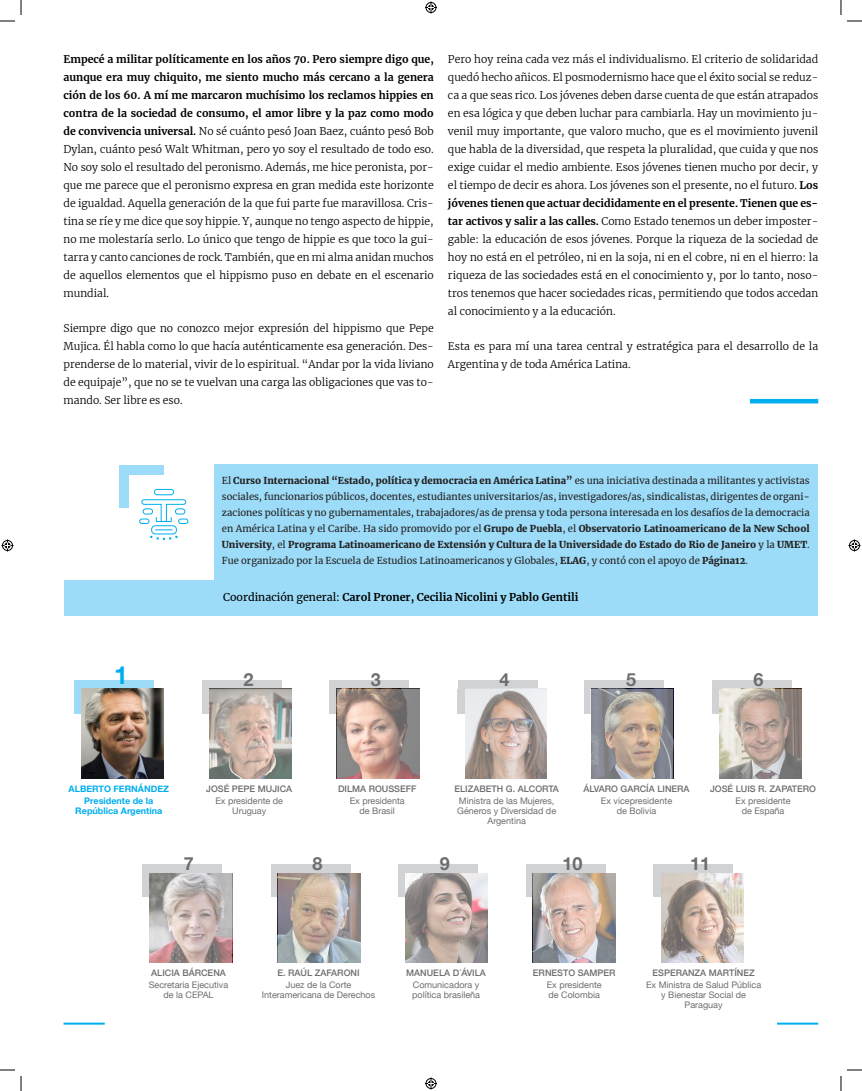
<style>
.page{position:relative;width:862px;height:1091px;background:#fff}
.page>*{position:absolute;margin:0;border:0;box-sizing:border-box;transform-origin:0 0}
.t1{font:700 25px "Helvetica Neue";color:#00aeef}
.t2{font:700 18px "Helvetica Neue";color:#6c6d70}
.t3{font:700 10.7px "Merriweather";color:#000}
.Normal__Web{font:300 10.5px/18px "Merriweather";color:#000;text-align:justify}
.t4{font:9.5px/16px "Merriweather";color:#231f20;text-align:justify}
.t5{font:9px/10px "Helvetica Neue";color:#6c6d70;text-align:center}
.t6{font:500 9px "Helvetica Neue";color:#6c6d70}
.t7{font:700 9px "Helvetica Neue";color:#00aeef}
.s1{font-weight:700}
.s2{font-weight:900}
.s3{font-weight:400}
</style>
<div class="page">
<div style="left:63px;top:1022px;width:42px;height:2px;border:1px solid #00aeef"></div>
<div style="left:776px;top:1022px;width:42px;height:2px;border:1px solid #00aeef"></div>
<div style="left:64px;top:465px;width:754px;height:151px;background:#9cdcf8"></div>
<div style="left:59px;top:460px;width:154px;height:120px;background:#fff"></div>
<div style="left:119px;top:474px;width:10px;height:34px;background:#9cdcf8"></div>
<div style="left:202px;top:689px;width:7px;height:24px;background:#d1d2d4"></div>
<div style="left:75px;top:689px;width:7px;height:24px;background:#9cdcf8"></div>
<div style="left:329px;top:689px;width:7px;height:24px;background:#d1d2d4"></div>
<div style="left:271px;top:873px;width:7px;height:24px;background:#d1d2d4"></div>
<div style="left:142px;top:873px;width:7px;height:24px;background:#d1d2d4"></div>
<div style="left:458px;top:689px;width:7px;height:24px;background:#d1d2d4"></div>
<div style="left:398px;top:873px;width:7px;height:24px;background:#d1d2d4"></div>
<div style="left:584px;top:689px;width:7px;height:24px;background:#d1d2d4"></div>
<div style="left:526px;top:873px;width:7px;height:24px;background:#d1d2d4"></div>
<div style="left:711px;top:689px;width:7px;height:24px;background:#d1d2d4"></div>
<div style="left:653px;top:873px;width:7px;height:24px;background:#d1d2d4"></div>
<div style="left:119px;top:465px;width:44px;height:9px;background:#9cdcf8"></div>
<div style="left:202px;top:681px;width:79px;height:8px;background:#d1d2d4"></div>
<div style="left:75px;top:681px;width:79px;height:8px;background:#9cdcf8"></div>
<div style="left:329px;top:681px;width:79px;height:8px;background:#d1d2d4"></div>
<div style="left:271px;top:865px;width:79px;height:8px;background:#d1d2d4"></div>
<div style="left:142px;top:865px;width:79px;height:8px;background:#d1d2d4"></div>
<div style="left:458px;top:681px;width:79px;height:8px;background:#d1d2d4"></div>
<div style="left:398px;top:865px;width:79px;height:8px;background:#d1d2d4"></div>
<div style="left:584px;top:681px;width:79px;height:8px;background:#d1d2d4"></div>
<div style="left:526px;top:865px;width:79px;height:8px;background:#d1d2d4"></div>
<div style="left:711px;top:681px;width:80px;height:8px;background:#d1d2d4"></div>
<div style="left:653px;top:865px;width:79px;height:8px;background:#d1d2d4"></div>
<img style="left:81px;top:689px;width:83px;height:90px">
<svg style="left:465px;top:689px;width:81px;height:90px"></svg>
<svg style="left:278px;top:873px;width:82px;height:90px"></svg>
<svg style="left:149px;top:873px;width:83px;height:90px"></svg>
<svg style="left:590px;top:689px;width:83px;height:90px"></svg>
<svg style="left:405px;top:873px;width:82px;height:90px"></svg>
<svg style="left:337px;top:689px;width:82px;height:90px"></svg>
<svg style="left:209px;top:689px;width:82px;height:90px"></svg>
<img style="left:532px;top:873px;width:83px;height:90px">
<svg style="left:718px;top:689px;width:83px;height:90px"></svg>
<svg style="left:661px;top:873px;width:82px;height:90px"></svg>
<div style="left:141px;top:499px;width:45px;height:6px;border:1px solid #00aeef;border-radius:2px"></div>
<div style="left:154px;top:489px;width:20px;height:6px;border:1px solid #00aeef;border-radius:3px"></div>
<svg style="left:139px;top:508px;width:50px;height:32px"></svg>
<hr style="left:749px;top:399px;width:69px;height:4px;background:#00aeef">
<svg style="left:0;top:0;width:22px;height:22px"></svg>
<svg style="left:0;top:1069px;width:22px;height:22px"></svg>
<svg style="left:840px;top:0;width:21px;height:22px"></svg>
<svg style="left:840px;top:1069px;width:21px;height:22px"></svg>
<svg style="left:425px;top:2px;width:12px;height:12px"></svg>
<svg style="left:425px;top:1077px;width:12px;height:12px"></svg>
<svg style="left:2px;top:539px;width:12px;height:12px"></svg>
<svg style="left:848px;top:539px;width:12px;height:12px"></svg>
<p class="Normal__Web" style="left:63px;top:49px;width:371px"><span class="s1">Empecé a militar políticamente en los años 70. Pero siempre digo que, aunque era muy chiquito, me siento mucho más cercano a la genera ción de los 60. A mí me marcaron muchísimo los reclamos hippies en contra de la sociedad de consumo, el amor libre y la paz como modo de convivencia universal.</span> No sé cuánto pesó Joan Baez, cuánto pesó Bob Dylan, cuánto pesó Walt Whitman, pero yo soy el resultado de todo eso.<br>No soy solo el resultado del peronismo. Además, me hice peronista, por&shy;que me parece que el peronismo expresa en gran medida este horizonte de igualdad. Aquella generación de la que fui parte fue maravillosa. Cris&shy;tina se ríe y me dice que soy hippie. Y, aunque no tengo aspecto de hippie, no me molestaría serlo. Lo único que tengo de hippie es que toco la gui&shy;tarra y canto canciones de rock. También, que en mi alma anidan muchos de aquellos elementos que el hippismo puso en debate en el escenario mundial.</p>
<p class="Normal__Web" style="left:63px;top:318px;width:371px">Siempre digo que no conozco mejor expresión del hippismo que Pepe Mujica. Él habla como lo que hacía auténticamente esa generación. Des&shy;prenderse de lo material, vivir de lo espiritual. “Andar por la vida liviano de equipaje”, que no se te vuelvan una carga las obligaciones que vas to&shy;mando. Ser libre es eso.</p>
<p class="Normal__Web" style="left:448px;top:49px;width:371px">Pero hoy reina cada vez más el individualismo. El criterio de solidaridad quedó hecho añicos. El posmodernismo hace que el éxito social se reduz&shy;ca a que seas rico. Los jóvenes deben darse cuenta de que están atrapados en esa lógica y que deben luchar para cambiarla. Hay un movimiento ju&shy;venil muy importante, que valoro mucho, que es el movimiento juvenil que habla de la diversidad, que respeta la pluralidad, que cuida y que nos exige cuidar el medio ambiente. Esos jóvenes tienen mucho por decir, y el tiempo de decir es ahora. Los jóvenes son el presente, no el futuro. <span class="s1">Los jóvenes tienen que actuar decididamente en el presente. Tienen que es&shy;tar activos y salir a las calles.</span> Como Estado tenemos un deber imposter&shy;gable: la educación de esos jóvenes. Porque la riqueza de la sociedad de hoy no está en el petróleo, ni en la soja, ni en el cobre, ni en el hierro: la riqueza de las sociedades está en el conocimiento y, por lo tanto, noso&shy;tros tenemos que hacer sociedades ricas, permitiendo que todos accedan al conocimiento y a la educación.</p>
<p class="Normal__Web" style="left:448px;top:336px;width:371px">Esta es para mí una tarea central y estratégica para el desarrollo de la<br>Argentina y de toda América Latina.</p>
<p class="t4" style="left:222px;top:473px;width:589px">El <span class="s2">Curso Internacional “Estado, política y democracia en América Latina”</span> es una iniciativa destinada a militantes y activistas sociales, funcionarios públicos, docentes, estudiantes universitarios/as, investigadores/as, sindicalistas, dirigentes de organi&shy;zaciones políticas y no gubernamentales, trabajadores/as de prensa y toda persona interesada en los desafíos de la democracia en América Latina y el Caribe. Ha sido promovido por el <span class="s2">Grupo de Puebla</span>, el <span class="s2">Observatorio Latinoamericano de la New School University</span>, el <span class="s2">Programa Latinoamericano de Extensión y Cultura de la Universidade do Estado do Rio de Janeiro</span> y la <span class="s2">UMET</span>.<br>Fue organizado por la Escuela de Estudios Latinoamericanos y Globales, <span class="s2">ELAG</span>, y contó con el apoyo de <span class="s2">Página12</span>.</p>
<p class="t3" style="left:223px;top:589px;width:357px"><span class="s3">Coordinación general:</span> Carol Proner, Cecilia Nicolini y Pablo Gentili</p>
<p class="t1" style="left:114px;top:655px;width:15px">1</p>
<p class="t2" style="left:243px;top:666px;width:12px">2</p>
<p class="t2" style="left:371px;top:665px;width:12px">3</p>
<p class="t2" style="left:499px;top:665px;width:12px">4</p>
<p class="t2" style="left:626px;top:665px;width:12px">5</p>
<p class="t2" style="left:753px;top:665px;width:12px">6</p>
<p class="t7" style="left:68px;top:781px;width:102px">ALBERTO FERNÁNDEZ</p>
<p class="t7" style="left:84px;top:793px;width:71px">Presidente de la</p>
<p class="t7" style="left:75px;top:803px;width:88px">República Argentina</p>
<p class="t6" style="left:206px;top:781px;width:87px">JOSÉ PEPE MUJICA</p>
<p class="t5" style="left:215px;top:796px;width:69px">Ex presidente de<br>Uruguay</p>
<p class="t6" style="left:338px;top:781px;width:80px">DILMA ROUSSEFF</p>
<p class="t5" style="left:349px;top:796px;width:57px">Ex presidenta</p>
<p class="t5" style="left:359px;top:806px;width:37px">de Brasil</p>
<p class="t6" style="left:454px;top:781px;width:106px">ELIZABETH G. ALCORTA</p>
<p class="t5" style="left:459px;top:796px;width:97px">Ministra de las Mujeres,</p>
<p class="t5" style="left:457px;top:806px;width:100px">Géneros y Diversidad de</p>
<p class="t5" style="left:487px;top:816px;width:40px">Argentina</p>
<p class="t6" style="left:583px;top:781px;width:107px">ÁLVARO GARCÍA LINERA</p>
<p class="t5" style="left:600px;top:796px;width:73px">Ex vicepresidente</p>
<p class="t5" style="left:616px;top:806px;width:41px">de Bolivia</p>
<p class="t6" style="left:709px;top:781px;width:107px">JOSÉ LUIS R. ZAPATERO</p>
<p class="t5" style="left:735px;top:796px;width:57px">Ex presidente</p>
<p class="t5" style="left:741px;top:806px;width:44px">de España</p>
<p class="t2" style="left:184px;top:849px;width:12px">7</p>
<p class="t2" style="left:312px;top:849px;width:12px">8</p>
<p class="t2" style="left:440px;top:849px;width:12px">9</p>
<p class="t2" style="left:562px;top:849px;width:22px">10</p>
<p class="t2" style="left:690px;top:849px;width:22px">11</p>
<p class="t6" style="left:151px;top:965px;width:76px">ALICIA BÁRCENA</p>
<p class="t5" style="left:149px;top:980px;width:81px">Secretaria Ejecutiva</p>
<p class="t5" style="left:163px;top:990px;width:52px">de la CEPAL</p>
<p class="t6" style="left:277px;top:965px;width:83px">E. RAÚL ZAFARONI</p>
<p class="t5" style="left:285px;top:980px;width:67px">Juez de la Corte</p>
<p class="t5" style="left:262px;top:990px;width:115px">Interamericana de Derechos</p>
<p class="t6" style="left:406px;top:965px;width:81px">MANUELA D´ÁVILA</p>
<p class="t5" style="left:413px;top:980px;width:68px">Comunicadora y</p>
<p class="t5" style="left:412px;top:990px;width:69px">política brasileña</p>
<p class="t6" style="left:532px;top:965px;width:84px">ERNESTO SAMPER</p>
<p class="t5" style="left:546px;top:980px;width:57px">Ex presidente</p>
<p class="t5" style="left:548px;top:990px;width:53px">de Colombia</p>
<p class="t6" style="left:652px;top:965px;width:104px">ESPERANZA MARTÍNEZ</p>
<p class="t5" style="left:645px;top:980px;width:117px">Ex Ministra de Salud Pública</p>
<p class="t5" style="left:661px;top:990px;width:86px">y Bienestar Social de</p>
<p class="t5" style="left:684px;top:1000px;width:39px">Paraguay</p>
</div>
